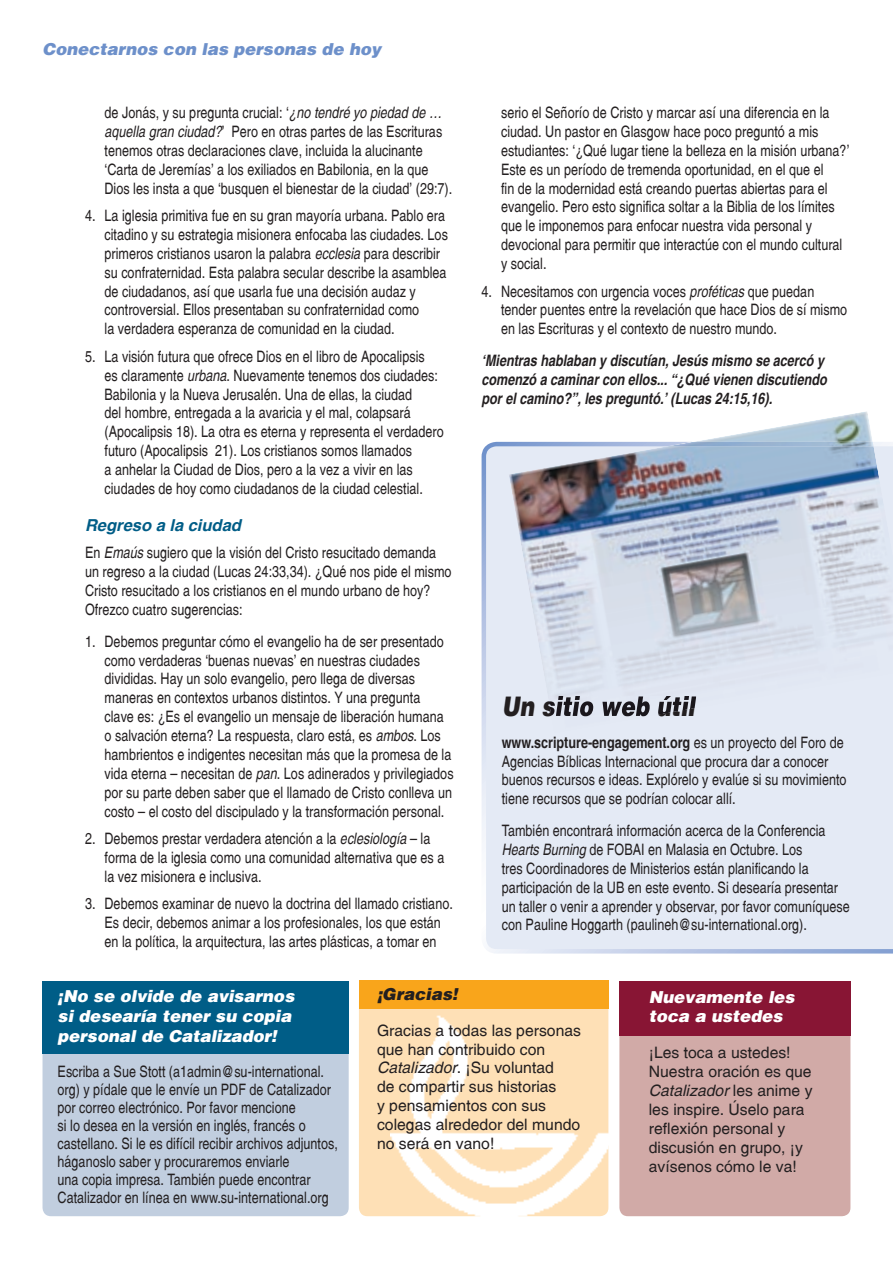
<style>
.page{position:relative;width:893px;height:1263px;background:#fff}
.page>*{position:absolute;margin:0;border:0;box-sizing:border-box;transform-origin:0 0}
.t1{font:italic 900 27px "Switzerland";color:#231f20;scale:.8 1}
.t2{font:italic 900 16.5px/19.8px "Switzerland";color:#fff}
.t3{font:italic 900 16.5px "Switzerland";color:#6d90ca}
.t4{font:italic 700 16.5px "Switzerland";color:#005d87}
.t5{font:italic 900 16.5px "Switzerland";color:#231f20}
.t6{font:15.75px/18.9px "Switzerland Plain";color:#231f20;scale:.8 1}
.t7{font:15.75px/18.9px "Switzerland Plain";color:#231f20}
.t8{font:italic 700 15.75px/18.9px "Switzerland";color:#231f20;scale:.8 1}
.t9{font:700 15.75px "Switzerland";color:#231f20;scale:.8 1}
.t10{font:italic 15.75px "Switzerland";color:#231f20}
.s1{font-family:"Switzerland";font-style:italic}
.s2{font-family:"Switzerland Plain";font-weight:400}
.s3{font-family:"Switzerland Plain";font-style:normal}
</style>
<div class="page">
<div style="left:619px;top:990px;width:231px;height:226px;background:#d1aaa7;border-radius:9px"></div>
<div style="left:43px;top:1039px;width:306px;height:177px;background:#c1cedf;border-radius:9px"></div>
<div style="left:43px;top:981px;width:306px;height:72px;background:#005d87"></div>
<div style="left:619px;top:981px;width:231px;height:54px;background:#881534"></div>
<div style="left:359px;top:993px;width:249px;height:223px;background:#fee0b6;border-radius:9px"></div>
<img style="left:390px;top:1015px;width:219px;height:202px">
<div style="left:359px;top:981px;width:249px;height:28px;background:#f9a51b"></div>
<div style="left:482px;top:442px;width:411px;height:511px;background:#e4eaf5"></div>
<img style="left:695px;top:411px;width:178px;height:31px">
<img style="left:509px;top:446px;width:384px;height:262px">
<img style="left:667px;top:442px;width:207px;height:4px">
<div style="left:551px;top:716px;width:97px;height:17px;background:#e3e9f4"></div>
<img style="left:548px;top:696px;width:148px;height:20px">
<p class="t3" style="left:43px;top:38px;width:340px">Conectarnos con las personas de hoy</p>
<p class="t6" style="left:105px;top:103px;width:436px">de Jonás, y su pregunta crucial: ‘<span class="s1">¿no tendré yo piedad de … aquella gran ciudad?</span>’ Pero en otras partes de las Escrituras tenemos otras declaraciones clave, incluida la alucinante ‘Carta de Jeremías’ a los exiliados en Babilonia, en la que Dios les insta a que ‘busquen el bienestar de la ciudad’ (29:7).</p>
<p class="t6" style="left:105px;top:206px;width:431px;text-indent:-19px">4. La iglesia primitiva fue en su gran mayoría urbana. Pablo era citadino y su estrategia misionera enfocaba las ciudades. Los primeros cristianos usaron la palabra <span class="s1">ecclesia</span> para describir su confraternidad. Esta palabra secular describe la asamblea de ciudadanos, así que usarla fue una decisión audaz y controversial. Ellos presentaban su confraternidad como<br>la verdadera esperanza de comunidad en la ciudad.</p>
<p class="t6" style="left:105px;top:347px;width:425px;text-indent:-19px">5. La visión futura que ofrece Dios en el libro de Apocalipsis<br>es claramente <span class="s1">urbana</span>. Nuevamente tenemos dos ciudades:<br>Babilonia y la Nueva Jerusalén. Una de ellas, la ciudad<br>del hombre, entregada a la avaricia y el mal, colapsará (Apocalipsis 18). La otra es eterna y representa el verdadero futuro (Apocalipsis 21). Los cristianos somos llamados<br>a anhelar la Ciudad de Dios, pero a la vez a vivir en las ciudades de hoy como ciudadanos de la ciudad celestial.</p>
<p class="t4" style="left:85px;top:515px;width:157px">Regreso a la ciudad</p>
<p class="t6" style="left:85px;top:543px;width:460px">En <span class="s1">Emaús</span> sugiero que la visión del Cristo resucitado demanda un regreso a la ciudad (Lucas 24:33,34). ¿Qué nos pide el mismo Cristo resucitado a los cristianos en el mundo urbano de hoy?<br>Ofrezco cuatro sugerencias:</p>
<p class="t6" style="left:105px;top:631px;width:438px;text-indent:-20px">1. Debemos preguntar cómo el evangelio ha de ser presentado como verdaderas ‘buenas nuevas’ en nuestras ciudades divididas. Hay un solo evangelio, pero llega de diversas maneras en contextos urbanos distintos. Y una pregunta clave es: ¿Es el evangelio un mensaje de liberación humana o salvación eterna? La respuesta, claro está, es <span class="s1">ambos</span>. Los hambrientos e indigentes necesitan más que la promesa de la vida eterna – necesitan de <span class="s1">pan</span>. Los adinerados y privilegiados por su parte deben saber que el llamado de Cristo conlleva un costo – el costo del discipulado y la transformación personal.</p>
<p class="t6" style="left:105px;top:829px;width:426px;text-indent:-19px">2. Debemos prestar verdadera atención a la <span class="s1">eclesiología</span> – la forma de la iglesia como una comunidad alternativa que es a la vez misionera e inclusiva.</p>
<p class="t6" style="left:85px;top:894px;width:461px;text-align:center">3. Debemos examinar de nuevo la doctrina del llamado cristiano.<br>Es decir, debemos animar a los profesionales, los que están<br>en la política, la arquitectura, las artes plásticas, a tomar en</p>
<p class="t6" style="left:501px;top:103px;width:437px">serio el Señorío de Cristo y marcar así una diferencia en la ciudad. Un pastor en Glasgow hace poco preguntó a mis estudiantes: ‘¿Qué lugar tiene la belleza en la misión urbana?’ Este es un período de tremenda oportunidad, en el que el<br>fin de la modernidad está creando puertas abiertas para el evangelio. Pero esto significa soltar a la Biblia de los límites que le imponemos para enfocar nuestra vida personal y devocional para permitir que interactúe con el mundo cultural y social.</p>
<p class="t6" style="left:501px;top:281px;width:434px;text-indent:-20px">4. Necesitamos con urgencia voces <span class="s1">proféticas</span> que puedan tender puentes entre la revelación que hace Dios de sí mismo en las Escrituras y el contexto de nuestro mundo.</p>
<p class="t8" style="left:482px;top:351px;width:433px">‘Mientras hablaban y discutían, Jesús mismo se acercó y comenzó a caminar con ellos... “¿Qué vienen discutiendo por el camino?”, les preguntó.’ (Lucas 24:15,16).</p>
<h1 class="t1" style="left:502px;top:688px;width:243px">Un sitio web útil</h1>
<p class="t9" style="left:502px;top:732px;width:429px">www.scripture-engagement.org <span class="s2">es un proyecto del Foro de</span></p>
<p class="t6" style="left:502px;top:751px;width:432px">Agencias Bíblicas Internacional que procura dar a conocer buenos recursos e ideas. Explórelo y evalúe si su movimiento tiene recursos que se podrían colocar allí.</p>
<p class="t6" style="left:502px;top:821px;width:437px">También encontrará información acerca de la Conferencia <span class="s1">Hearts Burning</span> de FOBAI en Malasia en Octubre. Los<br>tres Coordinadores de Ministerios están planificando la participación de la UB en este evento. Si desearía presentar un taller o venir a aprender y observar, por favor comuníquese con Pauline Hoggarth (paulineh@su-international.org).</p>
<p class="t2" style="left:58px;top:986px;width:238px">¡No se olvide de avisarnos si desearía tener su copia personal de Catalizador!</p>
<p class="t6" style="left:58px;top:1062px;width:352px;line-height:18px">Escriba a Sue Stott (a1admin@su-international. org) y pídale que le envíe un PDF de Catalizador por correo electrónico. Por favor mencione<br>si lo desea en la versión en inglés, francés o castellano. Si le es difícil recibir archivos adjuntos, háganoslo saber y procuraremos enviarle<br>una copia impresa. También puede encontrar Catalizador en línea en www.su-international.org</p>
<p class="t5" style="left:377px;top:983px;width:82px">¡Gracias!</p>
<p class="t7" style="left:377px;top:1020px;width:206px">Gracias a todas las personas que han contribuido con<br><span class="s1">Catalizador</span>. ¡Su voluntad<br>de compartir sus historias<br>y pensamientos con sus colegas alrededor del mundo no será en vano!</p>
<p class="t2" style="left:649px;top:986px;width:147px">Nuevamente les toca a ustedes</p>
<p class="t7" style="left:649px;top:1043px;width:164px">¡Les toca a ustedes!<br>Nuestra oración es que</p>
<p class="t10" style="left:649px;top:1081px;width:165px">Catalizador <span class="s3">les anime y</span></p>
<p class="t7" style="left:649px;top:1100px;width:157px">les inspire. Úselo para reflexión personal y discusión en grupo, ¡y avísenos cómo le va!</p>
</div>
